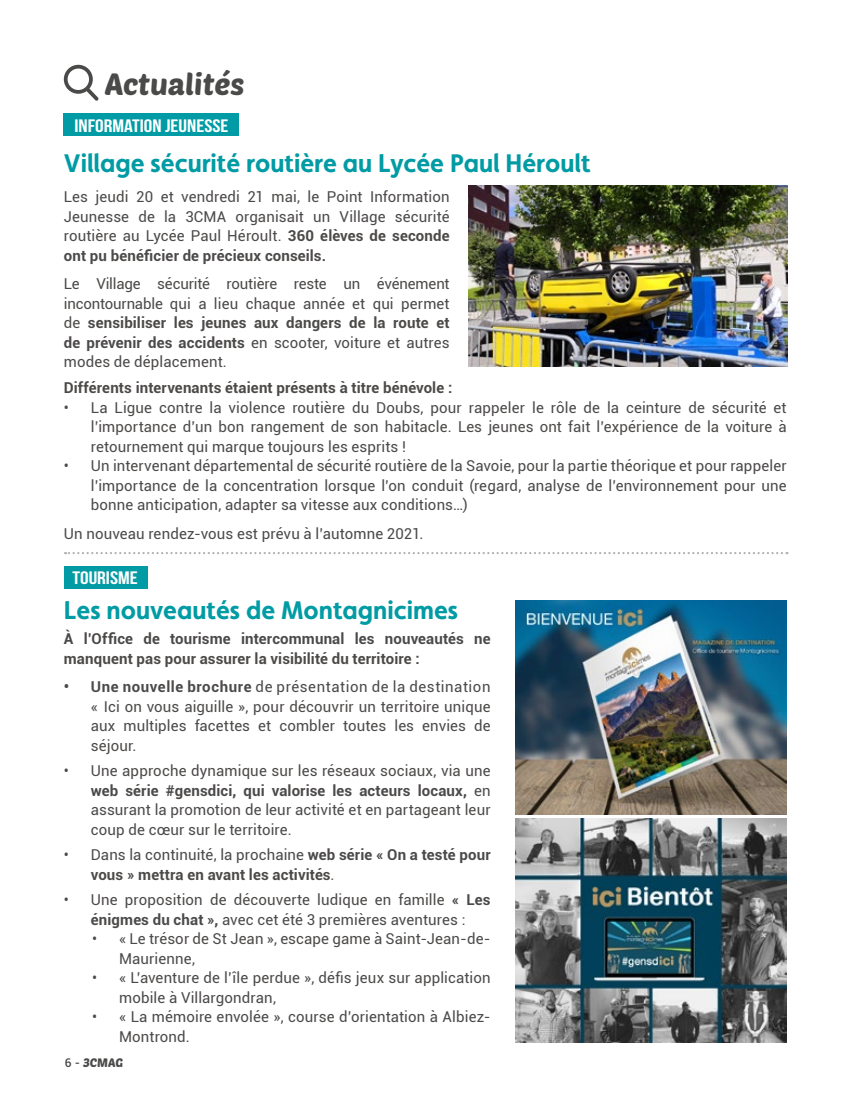
<style>
.page{position:relative;width:851px;height:1106px;background:#fff}
.page>*{position:absolute;margin:0;border:0;box-sizing:border-box;transform-origin:0 0}
.t1{font:30px "Poetsen One";color:#4a4a49}
.t2{font:700 25.5px "Faricy New";color:#009ba4}
.t3{font:18px "Bebas Neue";color:#fff;scale:1.2 1}
.t4{font:15px/19.5px "Roboto";letter-spacing:.01em;color:#4c4a49;text-align:justify}
.t5{font:700 15px/19.5px "Roboto";letter-spacing:.005em;color:#4c4a49}
.t6{font:12px "Poetsen One";color:#4a4a49}
.s1{font-weight:700}
.s2{font-weight:400}
.s3{font-family:"Roboto";font-weight:500}
</style>
<div class="page">
<img style="left:515px;top:600px;width:271px;height:214px">
<img style="left:515px;top:818px;width:271px;height:224px">
<div style="left:64px;top:566px;width:83px;height:22px;background:#009ba4"></div>
<div style="left:64px;top:114px;width:175px;height:22px;background:#009ba4"></div>
<img style="left:468px;top:186px;width:319px;height:181px">
<svg style="left:64px;top:65px;width:35px;height:36px"></svg>
<svg style="left:65px;top:552px;width:722px;height:2px"></svg>
<h1 class="t1" style="left:105px;top:65px;width:141px">Actualités</h1>
<p class="t3" style="left:74px;top:115px;width:130px">INFORMATION JEUNESSE</p>
<h2 class="t2" style="left:64px;top:147px;width:528px">Village sécurité routière au Lycée Paul Héroult</h2>
<p class="t4" style="left:64px;top:186px;width:387px">Les jeudi 20 et vendredi 21 mai, le Point Information Jeunesse de la 3CMA organisait un Village sécurité routière au Lycée Paul Héroult. <span class="s1">360 élèves de seconde ont pu bénéficier de précieux conseils.</span></p>
<p class="t4" style="left:64px;top:273px;width:387px">Le Village sécurité routière reste un événement incontournable qui a lieu chaque année et qui permet de <span class="s1">sensibiliser les jeunes aux dangers de la route et de prévenir des accidents</span> en scooter, voiture et autres modes de déplacement.</p>
<p class="t5" style="left:64px;top:377px;width:390px">Différents intervenants étaient présents à titre bénévole :</p>
<p class="t4" style="left:91px;top:397px;width:697px;text-indent:-27px">• La Ligue contre la violence routière du Doubs, pour rappeler le rôle de la ceinture de sécurité et l’importance d’un bon rangement de son habitacle. Les jeunes ont fait l’expérience de la voiture à retournement qui marque toujours les esprits !</p>
<p class="t4" style="left:91px;top:455px;width:697px;text-indent:-27px">• Un intervenant départemental de sécurité routière de la Savoie, pour la partie théorique et pour rappeler l’importance de la concentration lorsque l’on conduit (regard, analyse de l’environnement pour une bonne anticipation, adapter sa vitesse aux conditions…)</p>
<p class="t4" style="left:64px;top:523px;width:361px">Un nouveau rendez-vous est prévu à l’automne 2021.</p>
<p class="t3" style="left:72px;top:567px;width:56px">TOURISME</p>
<h2 class="t2" style="left:64px;top:594px;width:395px">Les nouveautés de Montagnicimes</h2>
<p class="t5" style="left:64px;top:628px;width:428px">À l’Office de tourisme intercommunal les nouveautés ne manquent pas pour assurer la visibilité du territoire :</p>
<p class="t4" style="left:91px;top:676px;width:401px;text-indent:-27px"><span class="s1">• Une nouvelle brochure</span> de présentation de la destination « Ici on vous aiguille », pour découvrir un territoire unique aux multiples facettes et combler toutes les envies de séjour.</p>
<p class="t4" style="left:91px;top:760px;width:401px;text-indent:-27px">• Une approche dynamique sur les réseaux sociaux, via une <span class="s1">web série #gensdici, qui valorise les acteurs locaux,</span> en assurant la promotion de leur activité et en partageant leur coup de cœur sur le territoire.</p>
<p class="t5" style="left:91px;top:844px;width:401px;text-indent:-27px"><span class="s2">• Dans la continuité, la prochaine</span> web série « On a testé pour vous » mettra en avant les activités<span class="s2">.</span></p>
<p class="t4" style="left:64px;top:889px;width:428px;text-align:center">• Une proposition de découverte ludique en famille <span class="s1">« Les énigmes du chat »,</span> avec cet été 3 premières aventures :</p>
<p class="t4" style="left:119px;top:928px;width:373px;text-indent:-27px">• « Le trésor de St Jean », escape game à Saint-Jean-de-<br>Maurienne,</p>
<p class="t4" style="left:119px;top:967px;width:373px;text-indent:-27px">• « L’aventure de l’île perdue », défis jeux sur application mobile à Villargondran,</p>
<p class="t4" style="left:119px;top:1006px;width:373px;text-indent:-27px">• « La mémoire envolée », course d’orientation à Albiez-<br>Montrond.</p>
<p class="t6" style="left:65px;top:1054px;width:60px"><span class="s3">6 -</span> 3CMAG</p>
</div>
